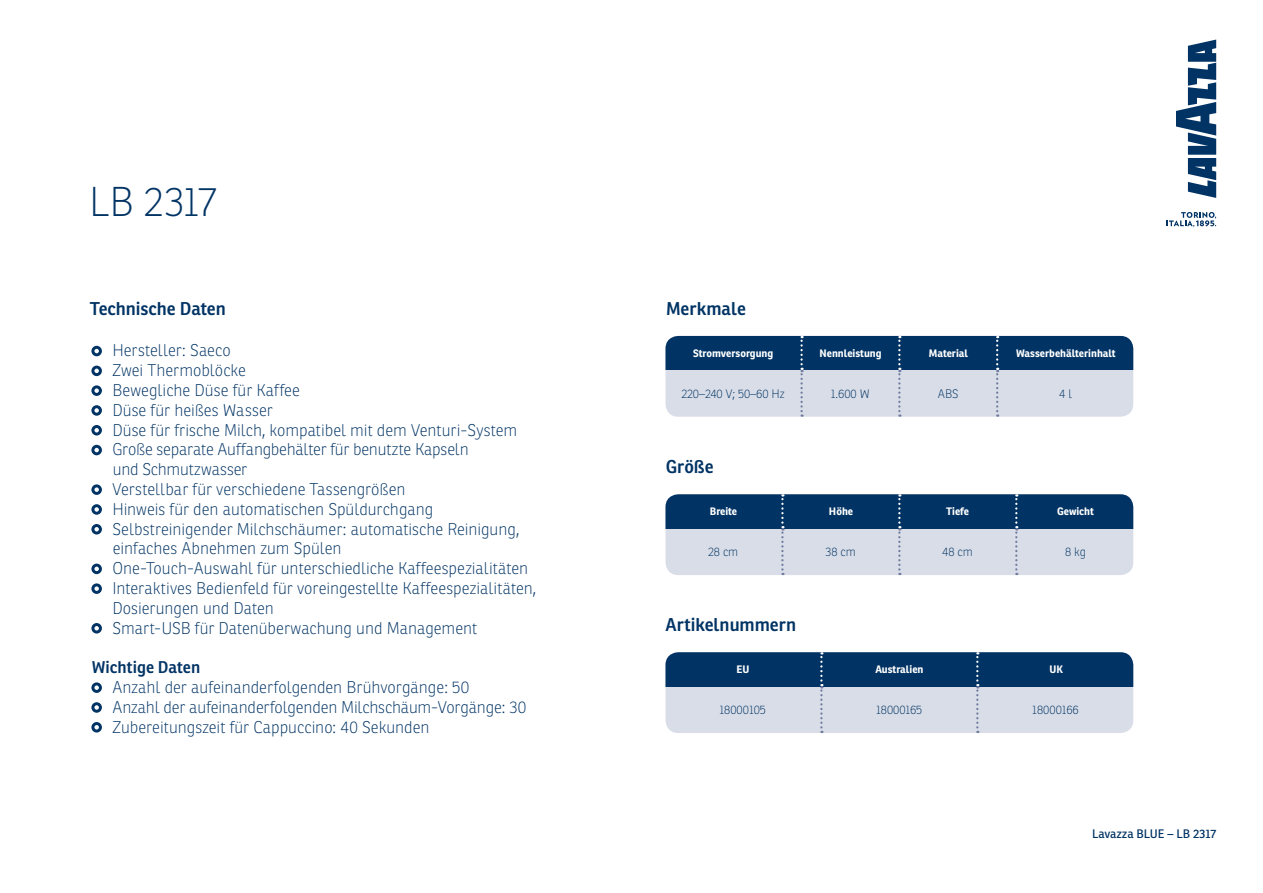
<style>
.page{position:relative;width:1263px;height:893px;background:#fff}
.page>*{position:absolute;margin:0;border:0;box-sizing:border-box;transform-origin:0 0}
.t1{font:100 40.5px "Ronnia";letter-spacing:-.015em;color:#013364}
.t2{font:600 18px "Ronnia";letter-spacing:-.005em;color:#013364}
.t3{font:100 16.5px/19.8px "Ronnia";letter-spacing:-.005em;color:#013364}
.t4{font:600 16.5px "Ronnia";color:#013364}
.t5{font:100 12px "Ronnia";color:#013364}
.t6{font:12px "Ronnia";color:#013364}
.t7{font:700 10.5px "Ronnia";color:#fff}
</style>
<div class="page">
<svg style="left:1176px;top:40px;width:40px;height:158px"></svg>
<svg style="left:1166px;top:212px;width:50px;height:15px"></svg>
<div style="left:665px;top:336px;width:468px;height:81px;background:#d9dde7;border-radius:13px"></div>
<div style="left:665px;top:336px;width:468px;height:34px;background:#013364"></div>
<div style="left:665px;top:494px;width:468px;height:81px;background:#d9dde7;border-radius:13px"></div>
<div style="left:665px;top:494px;width:468px;height:34px;background:#013364"></div>
<div style="left:665px;top:652px;width:468px;height:81px;background:#d9dde7;border-radius:13px"></div>
<div style="left:665px;top:652px;width:468px;height:34px;background:#013364"></div>
<svg style="left:91px;top:346px;width:11px;height:10px"></svg>
<svg style="left:91px;top:366px;width:11px;height:10px"></svg>
<svg style="left:91px;top:385px;width:11px;height:11px"></svg>
<svg style="left:91px;top:405px;width:11px;height:11px"></svg>
<svg style="left:91px;top:425px;width:11px;height:10px"></svg>
<svg style="left:91px;top:445px;width:11px;height:10px"></svg>
<svg style="left:91px;top:484px;width:11px;height:11px"></svg>
<svg style="left:91px;top:504px;width:11px;height:11px"></svg>
<svg style="left:91px;top:524px;width:11px;height:10px"></svg>
<svg style="left:91px;top:564px;width:11px;height:10px"></svg>
<svg style="left:91px;top:583px;width:11px;height:11px"></svg>
<svg style="left:91px;top:623px;width:11px;height:10px"></svg>
<svg style="left:91px;top:682px;width:11px;height:11px"></svg>
<svg style="left:91px;top:702px;width:11px;height:11px"></svg>
<svg style="left:91px;top:722px;width:11px;height:10px"></svg>
<svg style="left:781px;top:494px;width:2px;height:81px"></svg>
<svg style="left:898px;top:494px;width:2px;height:81px"></svg>
<svg style="left:1015px;top:494px;width:2px;height:81px"></svg>
<svg style="left:800px;top:336px;width:3px;height:81px"></svg>
<svg style="left:898px;top:336px;width:2px;height:81px"></svg>
<svg style="left:996px;top:336px;width:2px;height:81px"></svg>
<svg style="left:820px;top:652px;width:2px;height:81px"></svg>
<svg style="left:976px;top:652px;width:2px;height:81px"></svg>
<h1 class="t1" style="left:89px;top:178px;width:129px">LB 2317</h1>
<p class="t2" style="left:90px;top:297px;width:137px">Technische Daten</p>
<p class="t3" style="left:112px;top:341px;width:425px">Hersteller: Saeco<br>Zwei Thermoblöcke<br>Bewegliche Düse für Kaffee<br>Düse für heißes Wasser<br>Düse für frische Milch, kompatibel mit dem Venturi-System Große separate Auffangbehälter für benutzte Kapseln<br>und Schmutzwasser<br>Verstellbar für verschiedene Tassengrößen<br>Hinweis für den automatischen Spüldurchgang Selbstreinigender Milchschäumer: automatische Reinigung, einfaches Abnehmen zum Spülen<br>One-Touch-Auswahl für unterschiedliche Kaffeespezialitäten Interaktives Bedienfeld für voreingestellte Kaffeespezialitäten, Dosierungen und Daten<br>Smart-USB für Datenüberwachung und Management</p>
<p class="t4" style="left:92px;top:657px;width:110px">Wichtige Daten</p>
<p class="t3" style="left:112px;top:677px;width:415px">Anzahl der aufeinanderfolgenden Brühvorgänge: 50<br>Anzahl der aufeinanderfolgenden Milchschäum-Vorgänge: 30<br>Zubereitungszeit für Cappuccino: 40 Sekunden</p>
<p class="t2" style="left:666px;top:297px;width:81px">Merkmale</p>
<p class="t7" style="left:693px;top:346px;width:82px">Stromversorgung</p>
<p class="t7" style="left:819px;top:346px;width:64px">Nennleistung</p>
<p class="t7" style="left:929px;top:346px;width:41px">Material</p>
<p class="t7" style="left:1016px;top:346px;width:101px">Wasserbehälterinhalt</p>
<p class="t5" style="left:681px;top:387px;width:105px">220–240 V; 50–60 Hz</p>
<p class="t5" style="left:831px;top:387px;width:40px">1.600 W</p>
<p class="t5" style="left:938px;top:387px;width:22px">ABS</p>
<p class="t5" style="left:1059px;top:387px;width:14px">4 l</p>
<p class="t2" style="left:666px;top:456px;width:49px">Größe</p>
<p class="t7" style="left:710px;top:505px;width:29px">Breite</p>
<p class="t7" style="left:829px;top:505px;width:26px">Höhe</p>
<p class="t7" style="left:946px;top:505px;width:24px">Tiefe</p>
<p class="t7" style="left:1057px;top:505px;width:39px">Gewicht</p>
<p class="t5" style="left:708px;top:545px;width:32px">28 cm</p>
<p class="t5" style="left:825px;top:545px;width:32px">38 cm</p>
<p class="t5" style="left:942px;top:545px;width:32px">48 cm</p>
<p class="t5" style="left:1065px;top:545px;width:22px">8 kg</p>
<p class="t2" style="left:665px;top:614px;width:132px">Artikelnummern</p>
<p class="t7" style="left:737px;top:663px;width:14px">EU</p>
<p class="t7" style="left:875px;top:663px;width:50px">Australien</p>
<p class="t7" style="left:1049px;top:663px;width:15px">UK</p>
<p class="t5" style="left:719px;top:703px;width:48px">18000105</p>
<p class="t5" style="left:876px;top:703px;width:48px">18000165</p>
<p class="t5" style="left:1032px;top:703px;width:48px">18000166</p>
<p class="t6" style="left:1092px;top:826px;width:126px">Lavazza BLUE – LB 2317</p>
</div>
